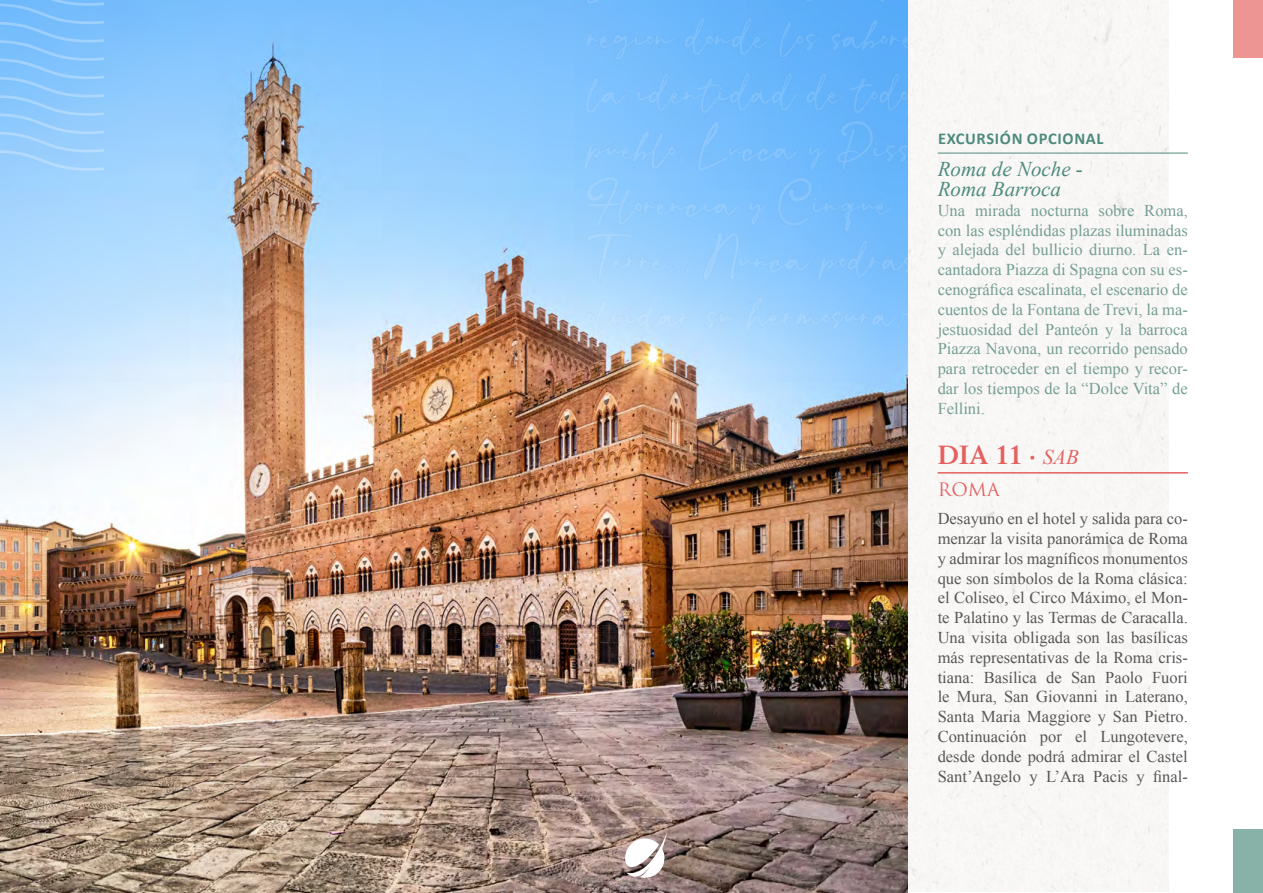
<style>
.page{position:relative;width:1263px;height:893px;background:#fff}
.page>*{position:absolute;margin:0;border:0;box-sizing:border-box;transform-origin:0 0}
.t1{font:600 27px "Times LT Std";color:#e4605e}
.t2{font:italic 21px/19.5px "Times New Roman";color:#4d8a7d}
.t3{font:18px "Trajan Pro";color:#e4605e}
.t4{font:16.5px/19.8px "Times New Roman";color:#575756;text-align:justify}
.t5{font:16.5px/19.8px "Times New Roman";color:#769e94;text-align:justify}
.t6{font:700 16.5px "Calibri";letter-spacing:.04em;color:#4d8a7d}
.s1{font-family:"Times New Roman";font-weight:400;font-style:italic;font-size:21px}
</style>
<div class="page">
<div style="left:908px;top:0;width:260px;height:892px;background:#f8f7f6"></div>
<hr style="left:938px;top:153px;width:250px;height:1px;background:#4d8a7d">
<hr style="left:938px;top:472px;width:250px;height:2px;background:#e4605e">
<img style="left:0;top:0;width:908px;height:893px">
<svg style="left:0;top:0;width:104px;height:171px;background:#8ac7fc"></svg>
<img style="left:577px;top:0;width:346px;height:447px">
<div style="left:1233px;top:0;width:30px;height:57px;background:#ed9593"></div>
<div style="left:1233px;top:829px;width:30px;height:64px;background:#88b1a8"></div>
<img style="left:625px;top:833px;width:41px;height:44px">
<p class="t6" style="left:938px;top:127px;width:167px">EXCURSIÓN OPCIONAL</p>
<p class="t2" style="left:938px;top:159px;width:147px">Roma de Noche -<br>Roma Barroca</p>
<p class="t5" style="left:938px;top:200px;width:252px">Una mirada nocturna sobre Roma, con las espléndidas plazas iluminadas y alejada del bullicio diurno. La en&shy;cantadora Piazza di Spagna con su es&shy;cenográfica escalinata, el escenario de cuentos de la Fontana de Trevi, la ma&shy;jestuosidad del Panteón y la barroca Piazza Navona, un recorrido pensado para retroceder en el tiempo y recor&shy;dar los tiempos de la “Dolce Vita” de Fellini.</p>
<h1 class="t1" style="left:938px;top:438px;width:143px">DIA 11 · <span class="s1">SAB</span></h1>
<p class="t3" style="left:938px;top:478px;width:63px">ROMA</p>
<p class="t4" style="left:938px;top:508px;width:252px">Desayuno en el hotel y salida para co&shy;menzar la visita panorámica de Roma y admirar los magníficos monumentos que son símbolos de la Roma clásica: el Coliseo, el Circo Máximo, el Mon&shy;te Palatino y las Termas de Caracalla.<br>Una visita obligada son las basílicas más representativas de la Roma cris&shy;tiana: Basílica de San Paolo Fuori le Mura, San Giovanni in Laterano, Santa Maria Maggiore y San Pietro.<br>Continuación por el Lungotevere, desde donde podrá admirar el Castel Sant’Angelo y L’Ara Pacis y final-</p>
</div>
